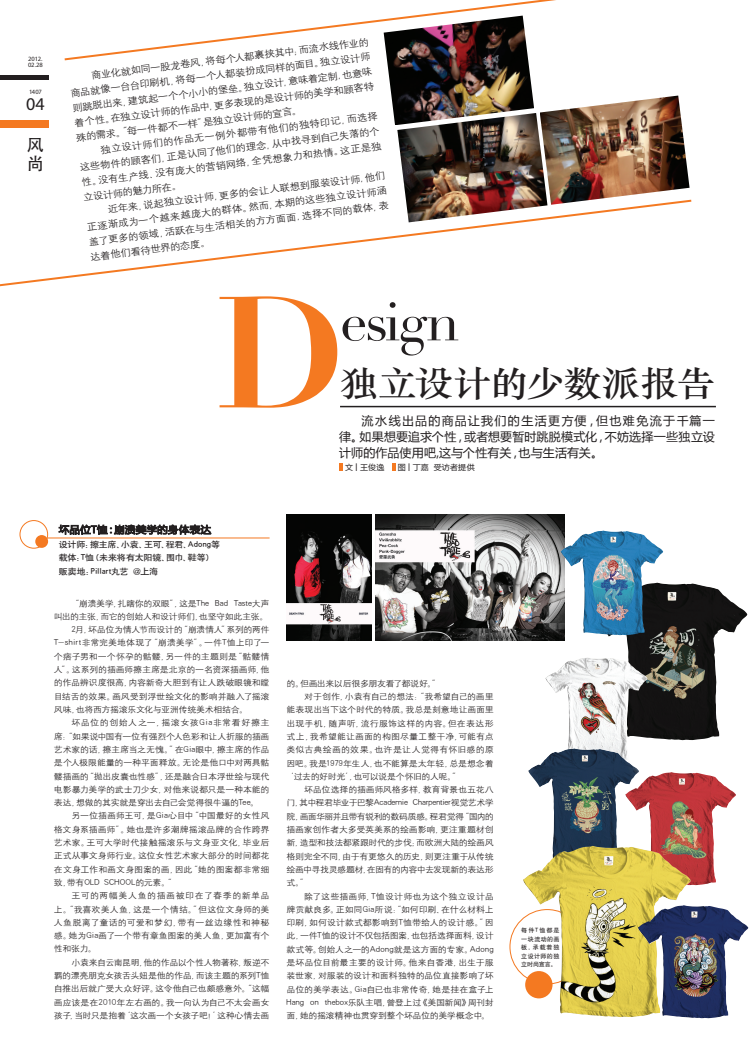
<style>
.page{position:relative;width:752px;height:1063px;background:#fff}
.page>*{position:absolute;margin:0;border:0;box-sizing:border-box;transform-origin:0 0}
._18英文大标题{font:700 155.2px "Didot";color:#f47921}
._18英文大标题-2{font:53.3px "Didot";letter-spacing:-.05em;color:#231f20}
._01大标题{font:35.3px "ST Zhongsong";letter-spacing:-.025em;color:#231f20;scale:1.08 1}
.t1{font:18px "Myriad Pro";color:#231f20}
._16图注{font:17px/18.6px "Adobe Heiti Std";color:#231f20}
._03导言{font:12px/16px "Microsoft Ya Hei";letter-spacing:.01em;color:#231f20;text-align:justify}
._05正文{font:9.8px/15px "H Yg 2 gj";color:#231f20;text-align:justify;scale:1.08 1}
._05正文-2{font:8.4px/13.3px "H Yg 2 gj";letter-spacing:-.035em;color:#231f20;text-align:justify;scale:1.08 1}
._05正文-3{font:8.4px "H Yb 1 gj";letter-spacing:-.02em;color:#231f20;scale:1.08 1}
._05正文-4{font:8.4px "H Yg 2 gj";letter-spacing:-.055em;color:#231f20;scale:1.08 1}
.t2{font:7.7px "Microsoft Ya Hei";letter-spacing:.03em;color:#231f20;scale:1.04 1}
.t3{font:6.5px "Myriad Pro";letter-spacing:-.03em;color:#231f20}
._16图注-2{font:6px/8.6px "H Yb 1 gj";letter-spacing:.08em;color:#231f20;text-align:justify}
.s1{font-size:9.6px}
</style>
<div class="page">
<img style="left:375px;top:514px;width:189px;height:126px">
<img style="left:286px;top:514px;width:85px;height:127px">
<div style="left:0;top:121px;width:48px;height:7px;background:#f47921"></div>
<hr style="left:0;top:76px;width:48px;height:4px;background:#231f20">
<svg style="left:339px;top:463px;width:4px;height:7px"></svg>
<svg style="left:392px;top:463px;width:3px;height:7px"></svg>
<hr style="left:340px;top:406px;width:375px;height:1px;background:#231f20">
<svg style="left:64px;top:0;width:492px;height:61px"></svg>
<svg style="left:0;top:199px;width:692px;height:88px"></svg>
<svg style="left:59px;top:525px;width:152px;height:10px;background:#666363"></svg>
<div style="left:20px;top:520px;width:28px;height:28px;border:1px solid #f47921;border-radius:50%"></div>
<div style="left:35px;top:535px;width:13px;height:13px;background:#f47921;border-radius:50%"></div>
<hr style="left:47px;top:538px;width:222px;height:1px;background:#f47921">
<img style="left:608px;top:583px;width:139px;height:157px">
<img style="left:638px;top:773px;width:97px;height:112px">
<img style="left:545px;top:658px;width:102px;height:91px">
<img style="left:383px;top:16px;width:151px;height:109px">
<img style="left:397px;top:113px;width:150px;height:109px">
<img style="left:539px;top:96px;width:150px;height:109px">
<img style="left:560px;top:531px;width:103px;height:104px">
<img style="left:528px;top:749px;width:110px;height:98px">
<img style="left:522px;top:847px;width:168px;height:170px">
<img style="left:637px;top:906px;width:111px;height:112px">
<div style="left:525px;top:971px;width:27px;height:27px;background:#f47921;border-radius:50%"></div>
<p class="t3" style="left:28px;top:55px;width:16px">2012.</p>
<p class="t3" style="left:28px;top:61px;width:16px">02.28</p>
<p class="t3" style="left:29px;top:88px;width:14px">1407</p>
<p class="t1" style="left:26px;top:92px;width:20px">04</p>
<p class="_16图注" style="left:27px;top:136px;width:18px">风尚</p>
<p class="_05正文" style="left:68px;top:71px;width:281px;text-indent:23px;rotate:-7deg">商业化就如同一股龙卷风，将每个人都裹挟其中；而流水线作业的商品就像一台台印刷机，将每一个人都装扮成同样的面目。独立设计师则跳脱出来，建筑起一个个小小的堡垒。独立设计，意味着定制，也意味着个性。在独立设计师的作品中，更多表现的是设计师的美学和顾客特殊的需求。“每一件都不一样”是独立设计师的宣言。</p>
<p class="_05正文" style="left:77px;top:145px;width:281px;text-indent:23px;rotate:-7deg">独立设计师们的作品无一例外都带有他们的独特印记，而选择这些物件的顾客们，正是认同了他们的理念，从中找寻到自己失落的个性。没有生产线、没有庞大的营销网络，全凭想象力和热情。这正是独立设计师的魅力所在。</p>
<p class="_05正文" style="left:84px;top:205px;width:281px;text-indent:23px;rotate:-7deg">近年来，说起独立设计师，更多的会让人联想到服装设计师，他们正逐渐成为一个越来越庞大的群体。然而，本期的这些独立设计师涵盖了更多的领域，活跃在与生活相关的方方面面，选择不同的载体，表达着他们看待世界的态度。</p>
<p class="_18英文大标题" style="left:214px;top:257px;width:132px">D</p>
<p class="_18英文大标题-2" style="left:340px;top:290px;width:121px">esign</p>
<p class="_01大标题" style="left:340px;top:358px;width:349px">独立设计的少数派报告</p>
<p class="_03导言" style="left:339px;top:412px;width:377px;text-indent:22px">流水线出品的商品让我们的生活更方便，但也难免流于千篇一律。如果想要追求个性，或者想要暂时跳脱模式化，不妨选择一些独立设计师的作品使用吧,这与个性有关，也与生活有关。</p>
<p class="t2" style="left:345px;top:462px;width:39px">文 <span class="s1">l</span> 王俊逸</p>
<p class="t2" style="left:397px;top:462px;width:75px">图 <span class="s1">l</span> 丁嘉 受访者提供</p>
<p class="_05正文-3" style="left:59px;top:540px;width:151px">设计师：擦主席、小袁、王可、程君、Adong等</p>
<p class="_05正文-3" style="left:59px;top:554px;width:145px">载体：T恤（未来将有太阳镜、围巾、鞋等）</p>
<p class="_05正文-3" style="left:59px;top:567px;width:94px">贩卖地：Pillart丸艺 @上海</p>
<p class="_05正文-2" style="left:54px;top:596px;width:201px;text-align:right">“崩溃美学，扎瞎你的双眼”，这是The Bad Taste大声<br>叫出的主张，而它的创始人和设计师们，也坚守如此主张。</p>
<p class="_05正文-2" style="left:54px;top:623px;width:201px;text-indent:18px">2月，坏品位为情人节而设计的“崩溃情人”系列的两件T-shirt非常完美地体现了“崩溃美学”。一件T恤上印了一个痞子男和一个怀孕的骷髅，另一件的主题则是“骷髅情人”。这系列的插画师擦主席是北京的一名资深插画师，他的作品辨识度很高，内容新奇大胆到有让人跌破眼镜和瞠目结舌的效果。画风受到浮世绘文化的影响并融入了摇滚风味，也将西方摇滚乐文化与亚洲传统美术相结合。</p>
<p class="_05正文-2" style="left:54px;top:716px;width:201px;text-indent:18px">坏品位的创始人之一，摇滚女孩Gia非常看好擦主席：“如果说中国有一位有强烈个人色彩和让人折服的插画艺术家的话，擦主席当之无愧。”在Gia眼中，擦主席的作品是个人极限能量的一种平面释放。无论是他口中对两具骷髅插画的“抛出皮囊也性感”，还是融合日本浮世绘与现代电影暴力美学的武士刀少女，对他来说都只是一种本能的表达，想做的其实就是穿出去自己会觉得很牛逼的Tee。</p>
<p class="_05正文-2" style="left:54px;top:809px;width:201px;text-indent:18px">另一位插画师王可，是Gia心目中“中国最好的女性风格文身系插画师”。她也是许多潮牌摇滚品牌的合作跨界艺术家。王可大学时代接触摇滚乐与文身亚文化，毕业后正式从事文身师行业。这位女性艺术家大部分的时间都花在文身工作和画文身图案的画，因此“她的图案都非常细致，带有OLD SCHOOL的元素。“</p>
<p class="_05正文-2" style="left:54px;top:889px;width:201px;text-indent:18px">王可的两幅美人鱼的插画被印在了春季的新单品上。“我喜欢美人鱼，这是一个情结。”但这位文身师的美人鱼脱离了童话的可爱和梦幻，带有一丝边缘性和神秘感。她为Gia画了一个带有章鱼图案的美人鱼，更加富有个性和张力。</p>
<p class="_05正文-2" style="left:54px;top:956px;width:201px;text-indent:18px">小袁来自云南昆明，他的作品以个性人物著称，叛逆不羁的漂亮朋克女孩舌头妞是他的作品，而该主题的系列T恤自推出后就广受大众好评。这令他自己也颇感意外。“这幅画应该是在2010年左右画的。我一向认为自己不太会画女孩子，当时只是抱着‘这次画一个女孩子吧！’这种心情去画</p>
<p class="_05正文-4" style="left:286px;top:679px;width:144px">的。但画出来以后很多朋友看了都说好。”</p>
<p class="_05正文-2" style="left:286px;top:690px;width:194px;text-indent:18px">对于创作，小袁有自己的想法：“我希望自己的画里能表现出当下这个时代的特质。我总是刻意地让画面里出现手机，随声听，流行服饰这样的内容。但在表达形式上，我希望能让画面的构图尽量工整干净，可能有点类似古典绘画的效果。也许是让人觉得有怀旧感的原因吧。我是1979年生人，也不能算是太年轻，总是想念着‘过去的好时光’，也可以说是个怀旧的人呢。”</p>
<p class="_05正文-2" style="left:286px;top:783px;width:193px;text-indent:18px">坏品位选择的插画师风格多样，教育背景也五花八门，其中程君毕业于巴黎Academie Charpentier视觉艺术学院，画面华丽并且带有锐利的数码质感。程君觉得“国内的插画家创作者大多受英美系的绘画影响，更注重题材创新，造型和技法都紧跟时代的步伐；而欧洲大陆的绘画风格则完全不同，由于有更悠久的历史，则更注重于从传统绘画中寻找灵感题材，在固有的内容中去发现新的表达形式。”</p>
<p class="_05正文-2" style="left:286px;top:889px;width:193px;text-indent:18px">除了这些插画师，T恤设计师也为这个独立设计品牌贡献良多。正如同Gia所说:“如何印刷、在什么材料上印刷，如何设计款式都影响到T恤带给人的设计感。”因此，一件T恤的设计不仅包括图案，也包括选择面料，设计款式等。创始人之一的Adong就是这方面的专家。Adong是坏品位目前最主要的设计师。他来自香港，出生于服装世家，对服装的设计和面料独特的品位直接影响了坏品位的美学表达。Gia自已也非常传奇，她是挂在盒子上Hang on thebox乐队主唱，曾登上过《美国新闻》周刊封面，她的摇滚精神也贯穿到整个坏品位的美学概念中。</p>
<p class="_16图注-2" style="left:521px;top:926px;width:40px">每件T恤都是一块流动的画板，承载着独立设计师的独立时尚宣言。</p>
</div>
